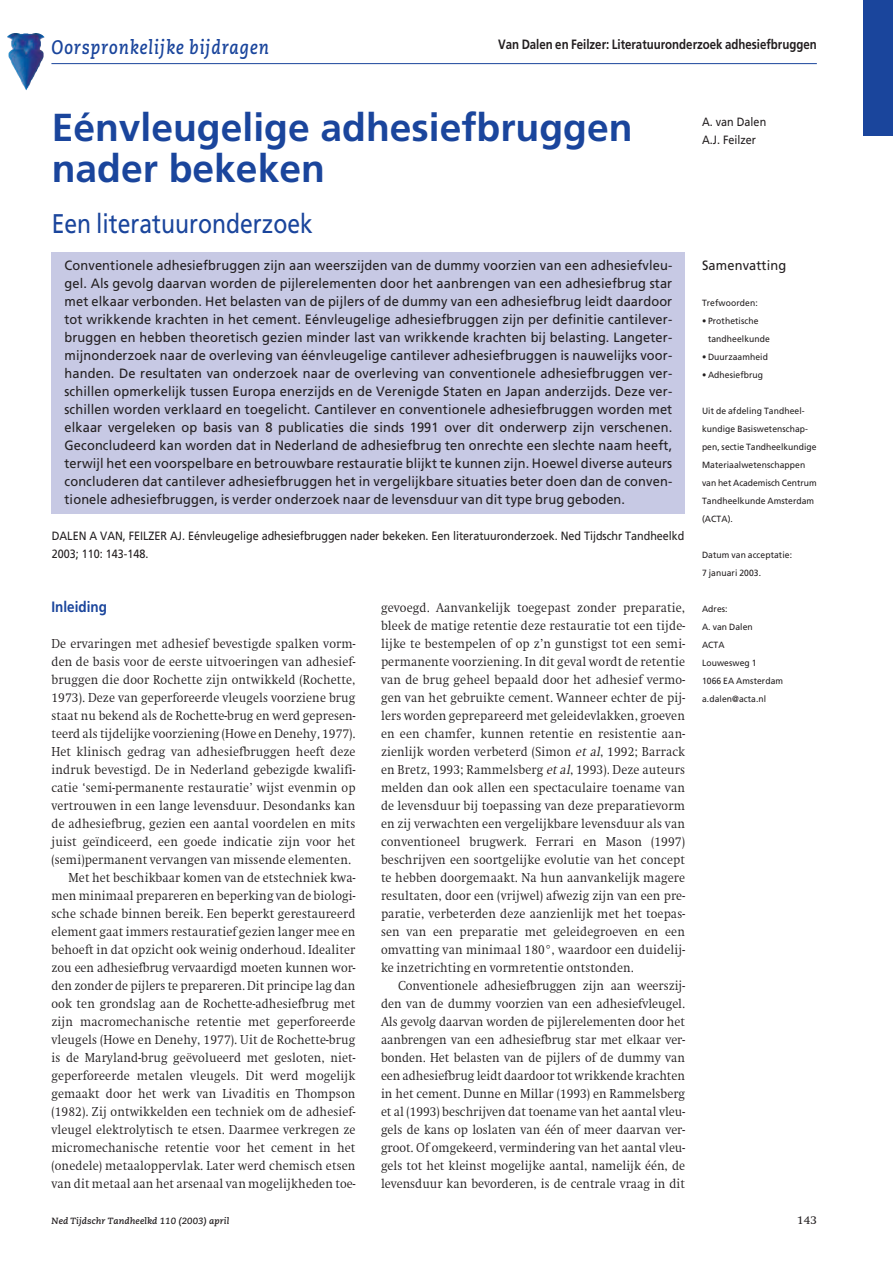
<style>
.page{position:relative;width:893px;height:1263px;background:#fff}
.page>*{position:absolute;margin:0;border:0;box-sizing:border-box;transform-origin:0 0}
.t1{font:700 39px/40.5px "Frutiger";color:#1a459c}
.t2{font:27px "Frutiger";color:#1a459c;scale:.85 1}
.t3{font:italic 700 19.5px "Caecilia";letter-spacing:.06em;color:#1a459c;scale:.85 1}
.t4{font:700 15px "Frutiger";color:#1a459c;scale:.9 1}
.t5{font:300 13.5px/18px "Swift";letter-spacing:.01em;color:#231f20;text-align:justify;scale:.92 1}
.t6{font:13.5px/18px "Frutiger";letter-spacing:.01em;color:#231f20;text-align:justify;scale:.95 1}
.t7{font:700 13.5px "Frutiger";color:#231f20;scale:.85 1}
.t8{font:12px/18px "Frutiger";color:#231f20;scale:.9 1}
.t9{font:12px "Swift";color:#231f20}
.t10{font:9px/18px "Frutiger";letter-spacing:.01em;color:#231f20;scale:.95 1}
.t11{font:italic 700 9px "Caecilia";letter-spacing:.01em;color:#231f20}
.s1{font-style:italic}
</style>
<div class="page">
<hr style="left:51px;top:63px;width:766px;height:1px;background:#1a459c">
<img style="left:7px;top:33px;width:37px;height:57px">
<div style="left:51px;top:252px;width:634px;height:262px;background:#c7c9e4"></div>
<div style="left:864px;top:0;width:29px;height:136px;background:#1a459c"></div>
<h3 class="t3" style="left:51px;top:39px;width:257px">Oorspronkelijke bijdragen</h3>
<p class="t7" style="left:498px;top:39px;width:376px">Van Dalen en Feilzer: Literatuuronderzoek adhesiefbruggen</p>
<h1 class="t1" style="left:52px;top:110px;width:582px">Eénvleugelige adhesiefbruggen nader bekeken</h1>
<h2 class="t2" style="left:52px;top:212px;width:309px">Een literatuuronderzoek</h2>
<p class="t6" style="left:65px;top:257px;width:641px">Conventionele adhesiefbruggen zijn aan weerszijden van de dummy voorzien van een adhesiefvleu&shy;gel. Als gevolg daarvan worden de pijlerelementen door het aanbrengen van een adhesiefbrug star met elkaar verbonden. Het belasten van de pijlers of de dummy van een adhesiefbrug leidt daardoor tot wrikkende krachten in het cement. Eénvleugelige adhesiefbruggen zijn per definitie cantilever&shy;bruggen en hebben theoretisch gezien minder last van wrikkende krachten bij belasting. Langeter&shy;mijnonderzoek naar de overleving van éénvleugelige cantilever adhesiefbruggen is nauwelijks voor&shy;handen. De resultaten van onderzoek naar de overleving van conventionele adhesiefbruggen ver&shy;schillen opmerkelijk tussen Europa enerzijds en de Verenigde Staten en Japan anderzijds. Deze ver&shy;schillen worden verklaard en toegelicht. Cantilever en conventionele adhesiefbruggen worden met elkaar vergeleken op basis van 8 publicaties die sinds 1991 over dit onderwerp zijn verschenen.<br>Geconcludeerd kan worden dat in Nederland de adhesiefbrug ten onrechte een slechte naam heeft, terwijl het een voorspelbare en betrouwbare restauratie blijkt te kunnen zijn. Hoewel diverse auteurs concluderen dat cantilever adhesiefbruggen het in vergelijkbare situaties beter doen dan de conven&shy;tionele adhesiefbruggen, is verder onderzoek naar de levensduur van dit type brug geboden.</p>
<p class="t8" style="left:52px;top:528px;width:705px">DALEN A VAN, FEILZER AJ. Eénvleugelige adhesiefbruggen nader bekeken. Een literatuuronderzoek. Ned Tijdschr Tandheelkd<br>2003; 110: 143-148.</p>
<p class="t4" style="left:51px;top:601px;width:63px">Inleiding</p>
<p class="t5" style="left:51px;top:635px;width:332px">De ervaringen met adhesief bevestigde spalken vorm-</p>
<p class="t5" style="left:51px;top:653px;width:332px">den de basis voor de eerste uitvoeringen van adhesief-</p>
<p class="t5" style="left:51px;top:671px;width:332px">bruggen die door Rochette zijn ontwikkeld (Rochette,</p>
<p class="t5" style="left:51px;top:689px;width:332px">1973). Deze van geperforeerde vleugels voorziene brug</p>
<p class="t5" style="left:51px;top:707px;width:332px">staat nu bekend als de Rochette-brug en werd gepresen-</p>
<p class="t5" style="left:51px;top:725px;width:332px">teerd als tijdelijke voorziening (Howe en Denehy<span class="s1">,</span>1977).</p>
<p class="t5" style="left:51px;top:743px;width:332px">Het klinisch gedrag van adhesiefbruggen heeft deze</p>
<p class="t5" style="left:51px;top:761px;width:332px">indruk bevestigd. De in Nederland gebezigde kwalifi-</p>
<p class="t5" style="left:51px;top:779px;width:332px">catie ‘semi-permanente restauratie’ wijst evenmin op</p>
<p class="t5" style="left:51px;top:797px;width:332px">vertrouwen in een lange levensduur. Desondanks kan</p>
<p class="t5" style="left:51px;top:815px;width:332px">de adhesiefbrug, gezien een aantal voordelen en mits</p>
<p class="t5" style="left:51px;top:833px;width:332px">juist geïndiceerd, een goede indicatie zijn voor het</p>
<p class="t5" style="left:51px;top:851px;width:327px">(semi)permanent vervangen van missende elementen.</p>
<p class="t5" style="left:68px;top:869px;width:313px">Met het beschikbaar komen van de etstechniek kwa-</p>
<p class="t5" style="left:51px;top:887px;width:332px">men minimaal prepareren en beperking van de biologi-</p>
<p class="t5" style="left:51px;top:905px;width:332px">sche schade binnen bereik. Een beperkt gerestaureerd</p>
<p class="t5" style="left:51px;top:923px;width:332px">element gaat immers restauratief gezien langer mee en</p>
<p class="t5" style="left:51px;top:941px;width:332px">behoeft in dat opzicht ook weinig onderhoud. Idealiter</p>
<p class="t5" style="left:51px;top:959px;width:332px">zou een adhesiefbrug vervaardigd moeten kunnen wor-</p>
<p class="t5" style="left:51px;top:977px;width:332px">den zonder de pijlers te prepareren. Dit principe lag dan</p>
<p class="t5" style="left:51px;top:995px;width:332px">ook ten grondslag aan de Rochette-adhesiefbrug met</p>
<p class="t5" style="left:51px;top:1013px;width:332px">zijn macromechanische retentie met geperforeerde</p>
<p class="t5" style="left:51px;top:1031px;width:332px">vleugels (Howe en Denehy, 1977). Uit de Rochette-brug</p>
<p class="t5" style="left:51px;top:1049px;width:332px">is de Maryland-brug geëvolueerd met gesloten, niet-</p>
<p class="t5" style="left:51px;top:1067px;width:332px">geperforeerde metalen vleugels. Dit werd mogelijk</p>
<p class="t5" style="left:51px;top:1085px;width:332px">gemaakt door het werk van Livaditis en Thompson</p>
<p class="t5" style="left:51px;top:1103px;width:332px">(1982). Zij ontwikkelden een techniek om de adhesief-</p>
<p class="t5" style="left:51px;top:1121px;width:332px">vleugel elektrolytisch te etsen. Daarmee verkregen ze</p>
<p class="t5" style="left:51px;top:1139px;width:332px">micromechanische retentie voor het cement in het</p>
<p class="t5" style="left:51px;top:1157px;width:332px">(onedele) metaaloppervlak. Later werd chemisch etsen</p>
<p class="t5" style="left:51px;top:1175px;width:332px">van dit metaal aan het arsenaal van mogelijkheden toe-</p>
<p class="t5" style="left:381px;top:599px;width:332px">gevoegd. Aanvankelijk toegepast zonder preparatie, bleek de matige retentie deze restauratie tot een tijde&shy;lijke te bestempelen of op z’n gunstigst tot een semi&shy;permanente voorziening. In dit geval wordt de retentie van de brug geheel bepaald door het adhesief vermo&shy;gen van het gebruikte cement. Wanneer echter de pij&shy;lers worden geprepareerd met geleidevlakken, groeven en een chamfer, kunnen retentie en resistentie aan&shy;zienlijk worden verbeterd (Simon <span class="s1">et al</span>, 1992; Barrack en Bretz, 1993; Rammelsberg <span class="s1">et al</span>, 1993). Deze auteurs melden dan ook allen een spectaculaire toename van de levensduur bij toepassing van deze preparatievorm en zij verwachten een vergelijkbare levensduur als van conventioneel brugwerk. Ferrari en Mason (1997) beschrijven een soortgelijke evolutie van het concept te hebben doorgemaakt. Na hun aanvankelijk magere resultaten, door een (vrijwel) afwezig zijn van een pre&shy;paratie, verbeterden deze aanzienlijk met het toepas&shy;sen van een preparatie met geleidegroeven en een omvatting van minimaal 180°, waardoor een duidelij&shy;ke inzetrichting en vormretentie ontstonden.</p>
<p class="t5" style="left:381px;top:977px;width:332px;text-indent:17px">Conventionele adhesiefbruggen zijn aan weerszij&shy;den van de dummy voorzien van een adhesiefvleugel.<br>Als gevolg daarvan worden de pijlerelementen door het aanbrengen van een adhesiefbrug star met elkaar ver&shy;bonden. Het belasten van de pijlers of de dummy van een adhesiefbrug leidt daardoor tot wrikkende krachten in het cement. Dunne en Millar (1993) en Rammelsberg et al (1993) beschrijven dat toename van het aantal vleu&shy;gels de kans op loslaten van één of meer daarvan ver&shy;groot. Of omgekeerd, vermindering van het aantal vleu&shy;gels tot het kleinst mogelijke aantal, namelijk één, de levensduur kan bevorderen, is de centrale vraag in dit</p>
<p class="t8" style="left:702px;top:114px;width:73px">A. van Dalen<br>A.J. Feilzer</p>
<p class="t6" style="left:702px;top:257px;width:90px">Samenvatting</p>
<p class="t10" style="left:702px;top:294px;width:60px">Trefwoorden:</p>
<p class="t10" style="left:708px;top:312px;width:67px;text-indent:-6px">• Prothetische tandheelkunde</p>
<p class="t10" style="left:702px;top:348px;width:71px">• Duurzaamheid</p>
<p class="t10" style="left:702px;top:366px;width:66px">• Adhesiefbrug</p>
<p class="t10" style="left:702px;top:402px;width:122px">Uit de afdeling Tandheel&shy;kundige Basiswetenschap&shy;pen, sectie Tandheelkundige<br>Materiaalwetenschappen van het Academisch Centrum<br>Tandheelkunde Amsterdam (ACTA).</p>
<p class="t10" style="left:702px;top:546px;width:96px">Datum van acceptatie:<br>7 januari 2003.</p>
<p class="t10" style="left:702px;top:600px;width:87px">Adres:<br>A. van Dalen<br>ACTA<br>Louwesweg 1<br>1066 EA Amsterdam a.dalen@acta.nl</p>
<p class="t11" style="left:51px;top:1217px;width:179px">Ned Tijdschr Tandheelkd 110 (2003) april</p>
<p class="t9" style="left:797px;top:1215px;width:21px">143</p>
</div>
